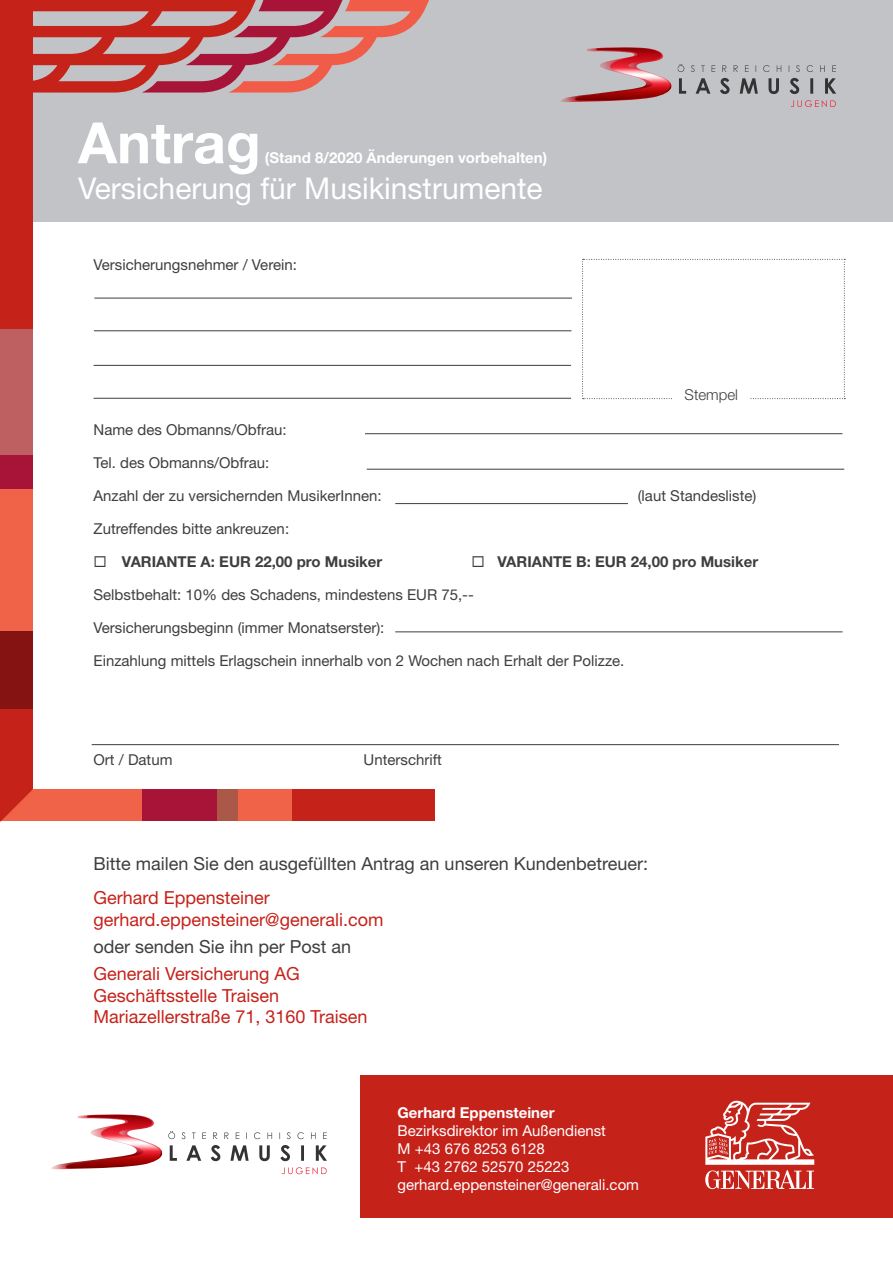
<style>
.page{position:relative;width:893px;height:1263px;background:#fff}
.page>*{position:absolute;margin:0;border:0;box-sizing:border-box;transform-origin:0 0}
.t1{font:700 57px "Helvetica Neue LT Std";color:#fff}
.t2{font:30px "Helvetica Neue LT Std";color:#fff}
.t3{font:18px "Helvetica Neue LT Std";color:#c5221a}
.t4{font:18px "Helvetica Neue LT Std";color:#3e3e3f}
.t5{font:15px "Helvetica Neue LT Std";color:#3e3e3f}
.t6{font:15px "Helvetica Neue LT Std";color:#fff}
.t7{font:700 15px "Helvetica Neue LT Std";color:#3e3e3f}
.t8{font:700 15px "Helvetica Neue LT Std";color:#fff}
.t9{font:300 15px "Helvetica Neue LT Std";color:#3e3e3f}
</style>
<div class="page">
<svg style="left:582px;top:259px;width:263px;height:140px"></svg>
<div style="left:361px;top:1075px;width:532px;height:142px;background:#c5221a"></div>
<div style="left:0;top:0;width:893px;height:222px;background:#c2c3c6"></div>
<svg style="left:33px;top:0;width:396px;height:93px"></svg>
<img style="left:677px;top:64px;width:159px;height:43px">
<img style="left:561px;top:47px;width:111px;height:55px">
<div style="left:0;top:0;width:33px;height:393px;background:#c5221a"></div>
<div style="left:0;top:330px;width:33px;height:126px;background:#be6062"></div>
<div style="left:0;top:456px;width:33px;height:33px;background:#a81437"></div>
<div style="left:0;top:489px;width:33px;height:142px;background:#f16349"></div>
<div style="left:0;top:631px;width:33px;height:85px;background:#851312"></div>
<div style="left:0;top:709px;width:33px;height:81px;background:#c5221a"></div>
<div style="left:0;top:790px;width:142px;height:31px;background:#f16349"></div>
<div style="left:142px;top:790px;width:75px;height:31px;background:#a81437"></div>
<div style="left:217px;top:790px;width:21px;height:31px;background:#ac5849"></div>
<div style="left:238px;top:790px;width:54px;height:31px;background:#f16349"></div>
<div style="left:292px;top:790px;width:142px;height:31px;background:#c5221a"></div>
<svg style="left:0;top:789px;width:33px;height:33px"></svg>
<svg style="left:705px;top:1101px;width:109px;height:88px"></svg>
<img style="left:168px;top:1131px;width:159px;height:44px">
<img style="left:51px;top:1114px;width:112px;height:56px">
<hr style="left:94px;top:298px;width:478px;height:1px;background:#3e3e3f">
<hr style="left:94px;top:330px;width:477px;height:1px;background:#3e3e3f">
<hr style="left:94px;top:365px;width:477px;height:1px;background:#3e3e3f">
<hr style="left:94px;top:398px;width:477px;height:1px;background:#3e3e3f">
<hr style="left:365px;top:433px;width:477px;height:1px;background:#3e3e3f">
<hr style="left:367px;top:469px;width:477px;height:1px;background:#3e3e3f">
<hr style="left:395px;top:631px;width:447px;height:1px;background:#3e3e3f">
<hr style="left:92px;top:744px;width:747px;height:1px;background:#3e3e3f">
<hr style="left:395px;top:503px;width:233px;height:1px;background:#3e3e3f">
<div style="left:672px;top:379px;width:76px;height:27px;background:#fff"></div>
<p class="t1" style="left:78px;top:108px;width:184px">Antrag</p>
<p class="t8" style="left:265px;top:149px;width:284px">(Stand 8/2020 Änderungen vorbehalten)</p>
<p class="t2" style="left:78px;top:171px;width:466px">Versicherung für Musikinstrumente</p>
<p class="t5" style="left:94px;top:256px;width:205px">Versicherungsnehmer / Verein:</p>
<p class="t9" style="left:685px;top:386px;width:55px">Stempel</p>
<p class="t5" style="left:94px;top:421px;width:195px">Name des Obmanns/Obfrau:</p>
<p class="t5" style="left:94px;top:454px;width:177px">Tel. des Obmanns/Obfrau:</p>
<p class="t5" style="left:94px;top:487px;width:290px">Anzahl der zu versichernden MusikerInnen:</p>
<p class="t5" style="left:638px;top:487px;width:120px">(laut Standesliste)</p>
<p class="t5" style="left:94px;top:520px;width:197px">Zutreffendes bitte ankreuzen:</p>
<p class="t7" style="left:94px;top:552px;width:290px">◻ VARIANTE A: EUR 22,00 pro Musiker</p>
<p class="t7" style="left:472px;top:552px;width:288px">◻ VARIANTE B: EUR 24,00 pro Musiker</p>
<p class="t5" style="left:94px;top:586px;width:382px">Selbstbehalt: 10% des Schadens, mindestens EUR 75,--</p>
<p class="t5" style="left:94px;top:619px;width:292px">Versicherungsbeginn (immer Monatserster):</p>
<p class="t5" style="left:94px;top:652px;width:532px">Einzahlung mittels Erlagschein innerhalb von 2 Wochen nach Erhalt der Polizze.</p>
<p class="t5" style="left:94px;top:751px;width:80px">Ort / Datum</p>
<p class="t5" style="left:364px;top:751px;width:80px">Unterschrift</p>
<p class="t4" style="left:94px;top:853px;width:556px">Bitte mailen Sie den ausgefüllten Antrag an unseren Kundenbetreuer:</p>
<p class="t3" style="left:94px;top:887px;width:178px">Gerhard Eppensteiner</p>
<p class="t3" style="left:94px;top:909px;width:291px">gerhard.eppensteiner@generali.com</p>
<p class="t4" style="left:94px;top:936px;width:259px">oder senden Sie ihn per Post an</p>
<p class="t3" style="left:94px;top:963px;width:208px">Generali Versicherung AG</p>
<p class="t3" style="left:94px;top:984px;width:187px">Geschäftsstelle Traisen</p>
<p class="t3" style="left:94px;top:1006px;width:276px">Mariazellerstraße 71, 3160 Traisen</p>
<p class="t8" style="left:398px;top:1103px;width:158px">Gerhard Eppensteiner</p>
<p class="t6" style="left:398px;top:1121px;width:210px">Bezirksdirektor im Außendienst</p>
<p class="t6" style="left:398px;top:1139px;width:149px">M +43 676 8253 6128</p>
<p class="t6" style="left:398px;top:1157px;width:173px">T +43 2762 52570 25223</p>
<p class="t6" style="left:398px;top:1175px;width:243px">gerhard.eppensteiner@generali.com</p>
</div>
